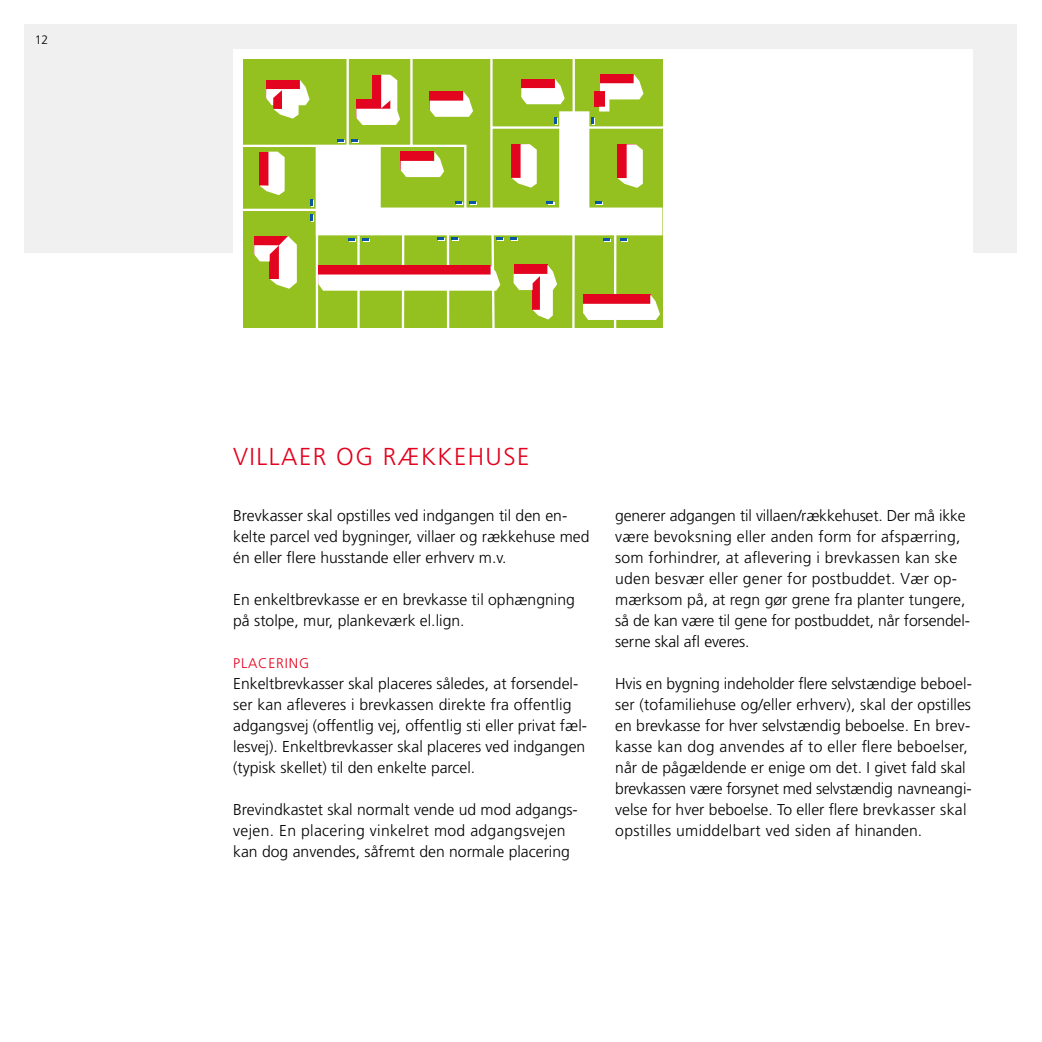
<style>
.page{position:relative;width:1042px;height:1042px;background:#fff}
.page>*{position:absolute;margin:0;border:0;box-sizing:border-box;transform-origin:0 0}
.t1{font:300 24.5px "Frutiger";letter-spacing:.06em;color:#e3001e}
.t2{font:300 15.75px/21px "Frutiger";color:#000}
.t3{font:300 14px "Frutiger";letter-spacing:.06em;color:#e3001e}
.t4{font:300 12.25px "Frutiger";color:#000}
</style>
<div class="page">
<div style="left:25px;top:25px;width:992px;height:228px;background:#f0f0f0"></div>
<div style="left:233px;top:50px;width:739px;height:248px;background:#fff"></div>
<div style="left:243px;top:59px;width:419px;height:269px;background:#94c120"></div>
<svg style="left:254px;top:74px;width:408px;height:246px"></svg>
<p class="t4" style="left:35px;top:33px;width:15px">12</p>
<h1 class="t1" style="left:233px;top:443px;width:298px">VILLAEROG RÆKKEH USE</h1>
<p class="t2" style="left:233px;top:505px;width:358px">Brevkasser skal opstilles ved indgangen til den en&shy;kelte parcel ved bygninger, villaer og rækkehuse med én eller flere husstande eller erhverv m.v.</p>
<p class="t2" style="left:233px;top:589px;width:343px">En enkeltbrevkasse er en brevkasse til ophængning på stolpe, mur, plankeværk el.lign.</p>
<p class="t3" style="left:233px;top:655px;width:77px">PLACERING</p>
<p class="t2" style="left:233px;top:673px;width:355px">Enkeltbrevkasser skal placeres således, at forsendel&shy;ser kan afleveres i brevkassen direkte fra offentlig adgangsvej (offentlig vej, offentlig sti eller privat fæl&shy;lesvej). Enkeltbrevkasser skal placeres ved indgangen (typisk skellet) til den enkelte parcel.</p>
<p class="t2" style="left:233px;top:799px;width:346px">Brevindkastet skal normalt vende ud mod adgangs&shy;vejen. En placering vinkelret mod adgangsvejen kan dog anvendes, såfremt den normale placering</p>
<p class="t2" style="left:615px;top:505px;width:356px">generer adgangen til villaen/rækkehuset. Der må ikke være bevoksning eller anden form for afspærring, som forhindrer, at aflevering i brevkassen kan ske uden besvær eller gener for postbuddet. Vær op&shy;mærksom på, at regn gør grene fra planter tungere, så de kan være til gene for postbuddet, når forsendel&shy;serne skal afl everes.</p>
<p class="t2" style="left:615px;top:673px;width:358px">Hvis en bygning indeholder flere selvstændige beboel&shy;ser (tofamiliehuse og/eller erhverv), skal der opstilles en brevkasse for hver selvstændig beboelse. En brev&shy;kasse kan dog anvendes af to eller flere beboelser, når de pågældende er enige om det. I givet fald skal brevkassen være forsynet med selvstændig navneangi&shy;velse for hver beboelse. To eller flere brevkasser skal opstilles umiddelbart ved siden af hinanden.</p>
</div>
